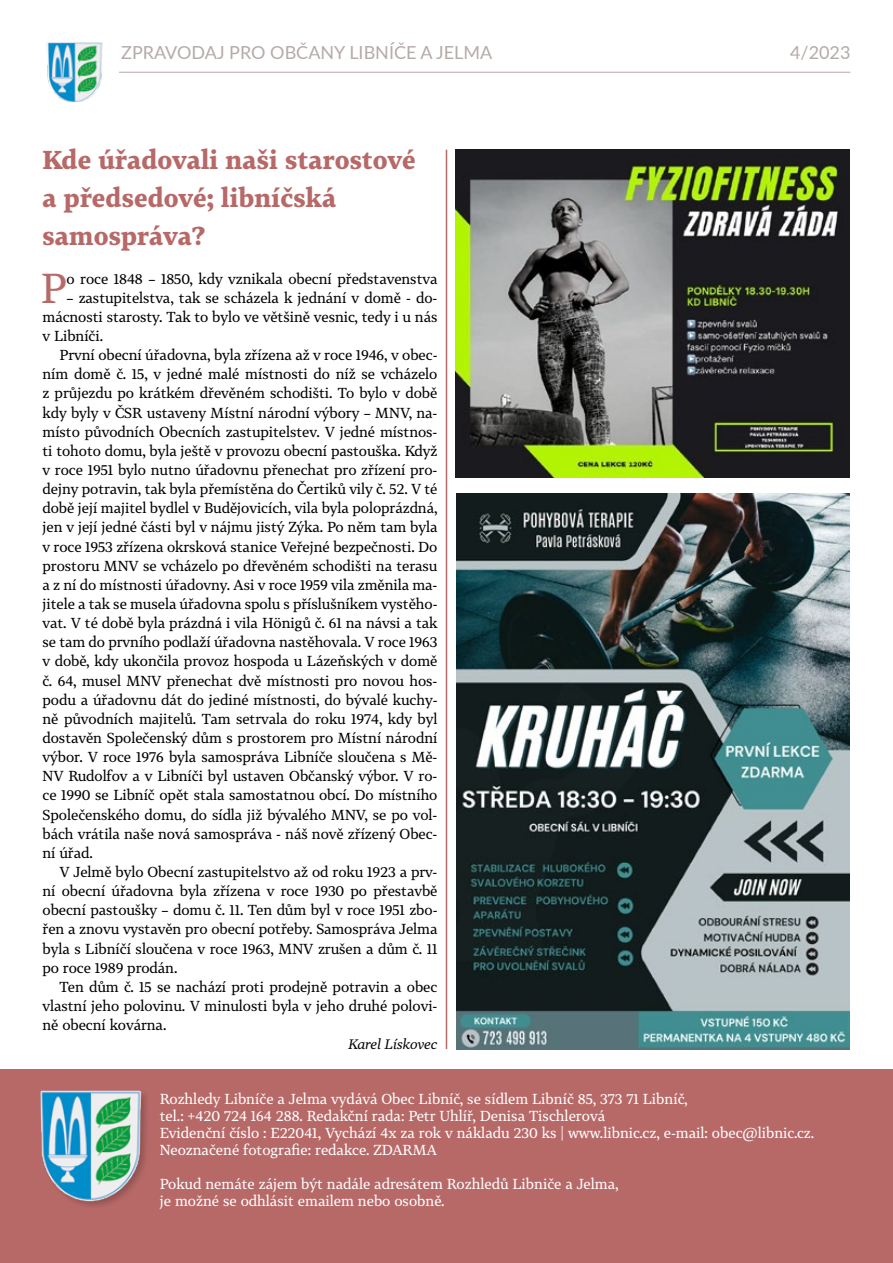
<style>
.page{position:relative;width:893px;height:1263px;background:#fff}
.page>*{position:absolute;margin:0;border:0;box-sizing:border-box;transform-origin:0 0}
.t1{font:41.25px "Tabac G3";color:#b76968}
.t2{font:700 25.5px/38.2px "Tabac G3";letter-spacing:.005em;color:#b76968}
.t3{font:18px "Lato";color:#b5aba8}
.t4{font:14.25px/19.2px "Tabac G3";letter-spacing:-.005em;color:#000;text-align:justify}
.t5{font:14.25px/17.1px "Tabac G3";color:#fff}
.t6{font:italic 13.5px "Tabac G3";letter-spacing:-.005em;color:#000}
</style>
<div class="page">
<hr style="left:119px;top:72px;width:731px;height:1px;background:#b5aba8">
<img style="left:46px;top:42px;width:57px;height:61px">
<div style="left:0;top:1070px;width:893px;height:193px;background:#b76968"></div>
<div style="left:40px;top:1089px;width:110px;height:120px;background:#000;opacity:.2"></div>
<img style="left:40px;top:1090px;width:110px;height:111px">
<img style="left:456px;top:493px;width:393px;height:556px">
<img style="left:455px;top:150px;width:395px;height:328px">
<hr style="left:446px;top:150px;width:1px;height:899px;background:#b76968">
<p class="t3" style="left:121px;top:40px;width:373px">ZPRAVODAJ PRO OBČANY LIBNÍČE A JELMA</p>
<p class="t3" style="left:790px;top:40px;width:62px">4/2023</p>
<h2 class="t2" style="left:43px;top:140px;width:375px">Kde úřadovali naši starostové a předsedové; libníčská samospráva?</h2>
<h1 class="t1" style="left:41px;top:262px;width:27px">P</h1>
<p class="t4" style="left:66px;top:269px;width:372px">o roce 1848 – 1850, kdy vznikala obecní představenstva</p>
<p class="t4" style="left:43px;top:288px;width:396px;text-indent:24px">– zastupitelstva, tak se scházela k jednání v domě - do&shy;mácnosti starosty. Tak to bylo ve většině vesnic, tedy i u nás v Libníči.</p>
<p class="t4" style="left:43px;top:345px;width:396px;text-indent:17px">První obecní úřadovna, byla zřízena až v roce 1946, v obec&shy;ním domě č. 15, v jedné malé místnosti do níž se vcházelo z průjezdu po krátkém dřevěném schodišti. To bylo v době kdy byly v ČSR ustaveny Místní národní výbory – MNV, na&shy;místo původních Obecních zastupitelstev. V jedné místnos&shy;ti tohoto domu, byla ještě v provozu obecní pastouška. Když v roce 1951 bylo nutno úřadovnu přenechat pro zřízení pro&shy;dejny potravin, tak byla přemístěna do Čertiků vily č. 52. V té době její majitel bydlel v Budějovicích, vila byla poloprázdná, jen v její jedné části byl v nájmu jistý Zýka. Po něm tam byla v roce 1953 zřízena okrsková stanice Veřejné bezpečnosti. Do prostoru MNV se vcházelo po dřevěném schodišti na terasu a z ní do místnosti úřadovny. Asi v roce 1959 vila změnila ma&shy;jitele a tak se musela úřadovna spolu s příslušníkem vystěho&shy;vat. V té době byla prázdná i vila Hönigů č. 61 na návsi a tak se tam do prvního podlaží úřadovna nastěhovala. V roce 1963 v době, kdy ukončila provoz hospoda u Lázeňských v domě č. 64, musel MNV přenechat dvě místnosti pro novou hos&shy;podu a úřadovnu dát do jediné místnosti, do bývalé kuchy&shy;ně původních majitelů. Tam setrvala do roku 1974, kdy byl dostavěn Společenský dům s prostorem pro Místní národní výbor. V roce 1976 byla samospráva Libníče sloučena s Mě-NV Rudolfov a v Libníči byl ustaven Občanský výbor. V ro&shy;ce 1990 se Libníč opět stala samostatnou obcí. Do místního Společenského domu, do sídla již bývalého MNV, se po vol&shy;bách vrátila naše nová samospráva - náš nově zřízený Obec&shy;ní úřad.</p>
<p class="t4" style="left:43px;top:862px;width:396px;text-indent:17px">V Jelmě bylo Obecní zastupitelstvo až od roku 1923 a prv&shy;ní obecní úřadovna byla zřízena v roce 1930 po přestavbě obecní pastoušky – domu č. 11. Ten dům byl v roce 1951 zbo&shy;řen a znovu vystavěn pro obecní potřeby. Samospráva Jelma byla s Libníčí sloučena v roce 1963, MNV zrušen a dům č. 11 po roce 1989 prodán.</p>
<p class="t4" style="left:43px;top:977px;width:396px;text-indent:17px">Ten dům č. 15 se nachází proti prodejně potravin a obec vlastní jeho polovinu. V minulosti byla v jeho druhé polovi&shy;ně obecní kovárna.</p>
<p class="t6" style="left:348px;top:1036px;width:91px">Karel Lískovec</p>
<p class="t5" style="left:160px;top:1090px;width:656px">Rozhledy Libníče a Jelma vydává Obec Libníč, se sídlem Libníč 85, 373 71 Libníč,<br>tel.: +420 724 164 288. Redakční rada: Petr Uhlíř, Denisa Tischlerová<br>Evidenční číslo : E22041, Vychází 4x za rok v nákladu 230 ks | www.libnic.cz, e-mail: obec@libnic.cz.<br>Neoznačené fotografie: redakce. ZDARMA</p>
<p class="t5" style="left:160px;top:1175px;width:460px">Pokud nemáte zájem být nadále adresátem Rozhledů Libniče a Jelma, je možné se odhlásit emailem nebo osobně.</p>
</div>
